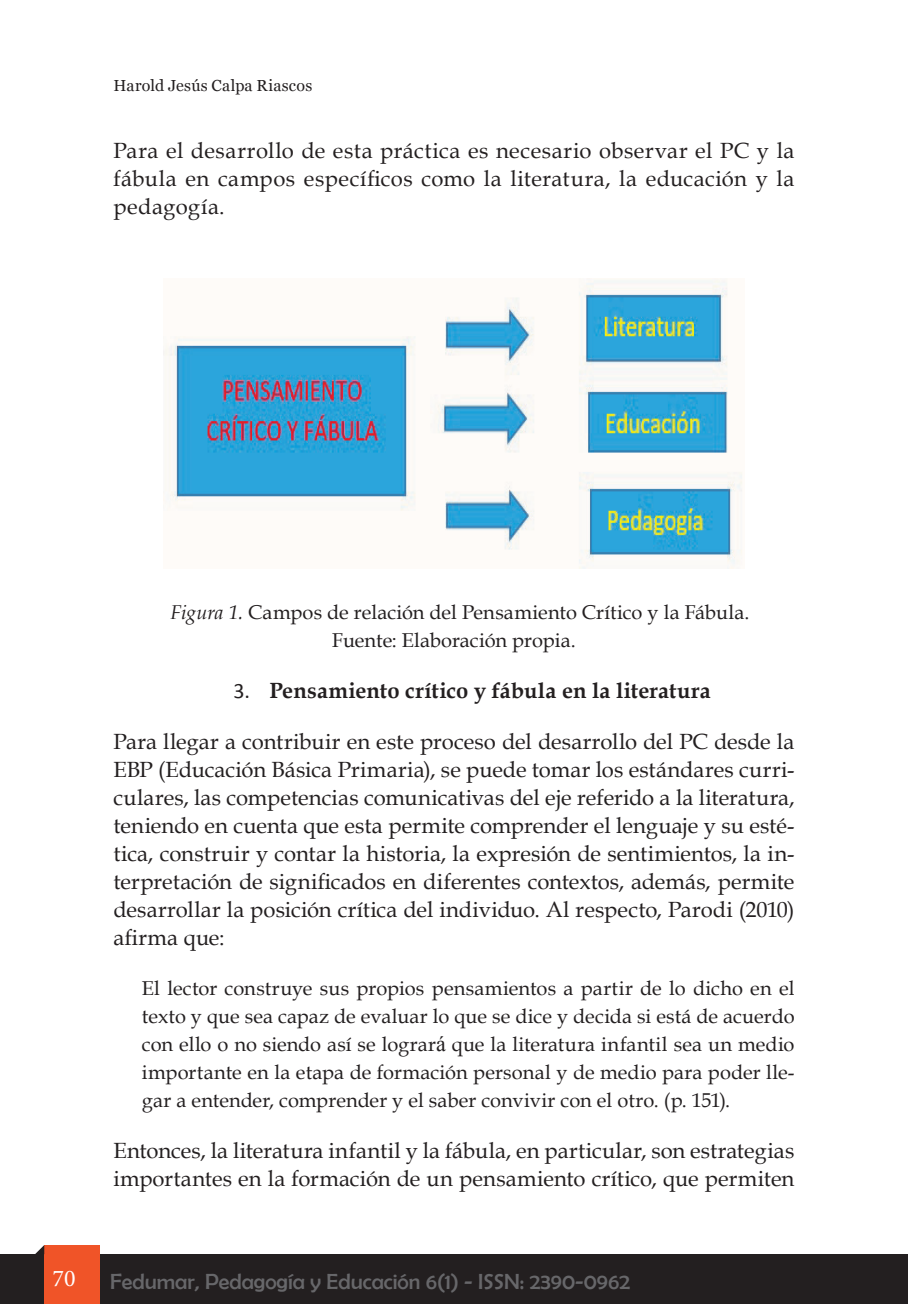
<style>
.page{position:relative;width:908px;height:1304px;background:#fff}
.page>*{position:absolute;margin:0;border:0;box-sizing:border-box;transform-origin:0 0}
.t1{font:24px "Minion Pro";color:#fff}
.t2{font:22px/28px "Book Antiqua";letter-spacing:.005em;color:#231f20;text-align:justify}
.t3{font:22px "Berlin Sans FB";color:#67676a}
.t4{font:700 22px "Book Antiqua";letter-spacing:.005em;color:#231f20}
.t5{font:20px/28px "Book Antiqua";letter-spacing:.005em;color:#231f20;text-align:center}
.t6{font:16px "Georgia";letter-spacing:.015em;color:#231f20}
.s1{font-style:italic}
.s2{font-family:"Calibri";font-weight:400}
.s3{font-family:"Times New Roman";font-size:22px}
</style>
<div class="page">
<div style="left:0;top:1254px;width:907px;height:50px;background:#231f20"></div>
<div style="left:44px;top:1245px;width:56px;height:59px;background:#f05428"></div>
<svg style="left:35px;top:1245px;width:9px;height:9px"></svg>
<img style="left:164px;top:279px;width:578px;height:289px">
<p class="t6" style="left:113px;top:76px;width:200px">Harold Jesús Calpa Riascos</p>
<p class="t2" style="left:113px;top:136px;width:682px">Para el desarrollo de esta práctica es necesario observar el PC y la fábula en campos específicos como la literatura, la educación y la pedagogía.</p>
<p class="t5" style="left:170px;top:598px;width:580px"><span class="s1">Figura 1.</span> Campos de relación del Pensamiento Crítico y la Fábula.<br>Fuente: Elaboración propia.</p>
<p class="t4" style="left:233px;top:675px;width:478px"><span class="s2">3.</span> Pensamiento crítico y fábula en la literatura</p>
<p class="t2" style="left:113px;top:727px;width:682px">Para llegar a contribuir en este proceso del desarrollo del PC desde la EBP (Educación Básica Primaria), se puede tomar los estándares curri&shy;culares, las competencias comunicativas del eje referido a la literatura, teniendo en cuenta que esta permite comprender el lenguaje y su esté&shy;tica, construir y contar la historia, la expresión de sentimientos, la in&shy;terpretación de significados en diferentes contextos, además, permite desarrollar la posición crítica del individuo. Al respecto, Parodi (2010) afirma que:</p>
<p class="t5" style="left:142px;top:974px;width:654px;text-align:justify">El lector construye sus propios pensamientos a partir de lo dicho en el texto y que sea capaz de evaluar lo que se dice y decida si está de acuerdo con ello o no siendo así se lograr<span class="s3">á</span> que la literatura infantil sea un medio importante en la etapa de formación personal y de medio para poder lle&shy;gar a entender, comprender y el saber convivir con el otro. (p. 151).</p>
<p class="t2" style="left:113px;top:1136px;width:682px">Entonces, la literatura infantil y la fábula, en particular, son estrategias importantes en la formación de un pensamiento crítico, que permiten</p>
<p class="t1" style="left:52px;top:1262px;width:25px">70</p>
<p class="t3" style="left:110px;top:1269px;width:521px">Fedumar, Pedagogía y Educación 6(1) - ISSN: 2390-0962</p>
</div>
